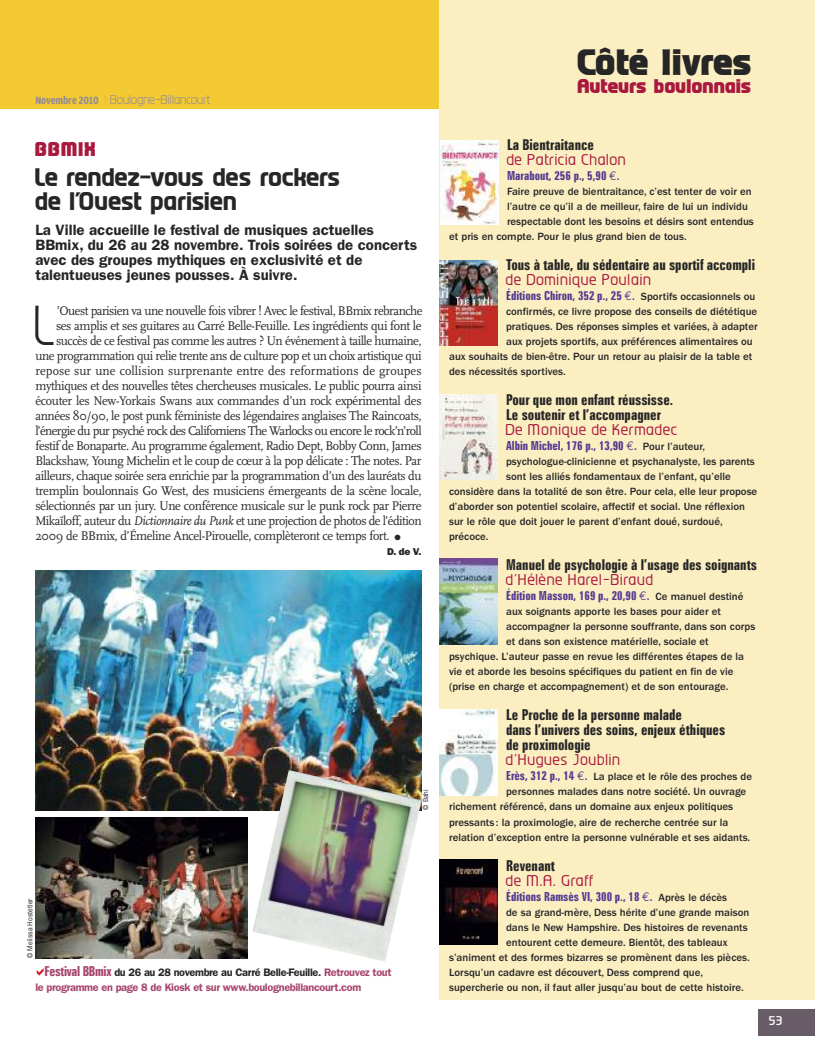
<style>
.page{position:relative;width:815px;height:1053px;background:#fff}
.page>*{position:absolute;margin:0;border:0;box-sizing:border-box;transform-origin:0 0}
.t1{font:300 49.62px "Prosper";color:#272627;scale:.95 1}
.t2{font:900 32.5px "Prosper";color:#272627}
.t3{font:700 22.5px/23.8px "Prosper";color:#272627}
.t4{font:900 17.5px "Prosper";color:#a9183e}
.t5{font:900 17.5px "Prosper";letter-spacing:.02em;color:#a9183e}
.t6{font:700 extra-condensed 15px/15px "Zurich BT";color:#272627}
.t7{font:600 15px/15px "Franklin Gothic";color:#272627}
.t8{font:13.75px "Prosper";letter-spacing:.05em;color:#a9183e}
.t9{font:13.12px "Scala";letter-spacing:-.03em;color:#272627;scale:.95 1}
.t10{font:13.12px "Scala";letter-spacing:-.05em;color:#272627;scale:.95 1}
.t11{font:13.12px "Scala";letter-spacing:.005em;color:#272627;scale:.95 1}
.t12{font:700 extra-condensed 12.5px "Zurich BT";color:#543a92}
.t13{font:300 11.25px "Prosper";letter-spacing:.015em;color:#958a95}
.t14{font:500 11.25px "Prosper";color:#fff}
.t15{font:500 10.88px "Franklin Gothic";color:#272627}
.t16{font:600 10.88px/15px "Franklin Gothic";letter-spacing:-.03em;color:#a7456c}
.t17{font:800 10px "Franklin Gothic";color:#272627}
.t18{font:7.5px "Franklin Gothic";color:#272627;scale:.9 1}
.s1{font-family:"Amplitude Cond";font-weight:700}
.s2{font-style:italic}
.s3{font-family:"Franklin Gothic";font-weight:800;font-size:16.25px}
.s4{font-family:"Zurich BT";font-weight:700;font-stretch:extra-condensed;font-size:13.75px}
.s5{color:#272627}
.s6{font-family:"Euro Mono";font-weight:400;font-stretch:normal}
.s7{font-family:"Franklin Gothic";font-weight:500;font-stretch:normal;font-size:10.88px;color:#272627}
.s8{font-family:"Zurich BT";font-weight:700;font-stretch:extra-condensed;font-size:12.5px;color:#543a92}
.s9{font-family:"Euro Mono";font-weight:400;font-size:12.5px;color:#543a92}
</style>
<div class="page">
<div style="left:758px;top:1008px;width:57px;height:27px;background:#685d67"></div>
<div style="left:0;top:0;width:815px;height:109px;background:#f3ca32"></div>
<div style="left:439px;top:0;width:376px;height:999px;background:#fbefc2"></div>
<img style="left:440px;top:140px;width:58px;height:85px">
<img style="left:439px;top:260px;width:58px;height:85px">
<img style="left:439px;top:394px;width:58px;height:86px">
<img style="left:439px;top:559px;width:58px;height:85px">
<img style="left:439px;top:709px;width:58px;height:86px">
<img style="left:439px;top:859px;width:58px;height:85px">
<svg style="left:37px;top:968px;width:7px;height:7px"></svg>
<img style="left:35px;top:817px;width:212px;height:141px">
<img style="left:35px;top:570px;width:387px;height:240px">
<img style="left:252px;top:770px;width:170px;height:191px">
<p class="t13" style="left:35px;top:95px;width:177px"><span class="s1">Novembre 2010</span> Boulogne-Billancourt</p>
<h3 class="t5" style="left:35px;top:142px;width:63px">BBMIX</h3>
<h3 class="t3" style="left:35px;top:168px;width:308px">Le rendez-vous des rockers de l’Ouest parisien</h3>
<h3 class="t7" style="left:35px;top:223px;width:383px">La Ville accueille le festival de musiques actuelles BBmix, du 26 au 28 novembre. Trois soirées de concerts avec des groupes mythiques en exclusivité et de talentueuses jeunes pousses. À suivre.</h3>
<h1 class="t1" style="left:35px;top:306px;width:22px">L</h1>
<p class="t9" style="left:57px;top:303px;width:386px">’Ouest parisien va une nouvelle fois vibrer ! Avec le festival, BBmix rebranche</p>
<p class="t9" style="left:56px;top:318px;width:386px">ses amplis et ses guitares au Carré Belle-Feuille. Les ingrédients qui font le</p>
<p class="t9" style="left:56px;top:333px;width:386px">succès de ce festival pas comme les autres ? Un événement à taille humaine,</p>
<p class="t9" style="left:35px;top:348px;width:408px">une programmation qui relie trente ans de culture pop et un choix artistique qui</p>
<p class="t11" style="left:35px;top:363px;width:408px">repose sur une collision surprenante entre des reformations de groupes</p>
<p class="t9" style="left:35px;top:378px;width:408px">mythiques et des nouvelles têtes chercheuses musicales. Le public pourra ainsi</p>
<p class="t9" style="left:35px;top:393px;width:408px">écouter les New-Yorkais Swans aux commandes d’un rock expérimental des</p>
<p class="t9" style="left:35px;top:408px;width:408px">années 80/90, le post punk féministe des légendaires anglaises The Raincoats,</p>
<p class="t10" style="left:35px;top:423px;width:408px">l’énergie du pur psyché rock des Californiens The Warlocks ou encore le rock’n’roll</p>
<p class="t9" style="left:35px;top:438px;width:408px">festif de Bonaparte. Au programme également, Radio Dept, Bobby Conn, James</p>
<p class="t9" style="left:35px;top:453px;width:408px">Blackshaw, Young Michelin et le coup de cœur à la pop délicate : The notes. Par</p>
<p class="t9" style="left:35px;top:468px;width:408px">ailleurs, chaque soirée sera enrichie par la programmation d’un des lauréats du</p>
<p class="t9" style="left:35px;top:483px;width:408px">tremplin boulonnais Go West, des musiciens émergeants de la scène locale,</p>
<p class="t9" style="left:35px;top:498px;width:408px">sélectionnés par un jury. Une conférence musicale sur le punk rock par Pierre</p>
<p class="t9" style="left:35px;top:513px;width:408px">Mikaïloff, auteur du <span class="s2">Dictionnaire du Punk</span> et une projection de photos de l’édition</p>
<p class="t9" style="left:35px;top:528px;width:388px">2009 de BBmix, d’Émeline Ancel-Pirouelle, complèteront ce temps fort. <span class="s3">•</span></p>
<p class="t17" style="left:387px;top:548px;width:36px">D. de V.</p>
<p class="t18" style="left:423px;top:809px;width:24px;rotate:-90deg">© Bahi</p>
<p class="t18" style="left:27px;top:957px;width:67px;rotate:-90deg">© Melissa Hostetler</p>
<p class="t16" style="left:35px;top:965px;width:358px;text-indent:9px"><span class="s4">Festival BBmix</span> <span class="s5">du 26 au 28 novembre au Carré Belle-Feuille.</span> Retrouvez tout le programme en page 8 de Kiosk et sur www.boulognebillancourt.com</p>
<h2 class="t2" style="left:578px;top:49px;width:179px">Côté livres</h2>
<h3 class="t4" style="left:578px;top:79px;width:177px">Auteurs boulonnais</h3>
<h3 class="t6" style="left:507px;top:139px;width:88px">La Bientraitance</h3>
<p class="t8" style="left:507px;top:154px;width:121px">de Patricia Chalon</p>
<p class="t12" style="left:507px;top:171px;width:114px">Marabout, 256 p., 5,90 <span class="s6">€</span>.</p>
<p class="t15" style="left:507px;top:188px;width:246px">Faire preuve de bientraitance, c’est tenter de voir en</p>
<p class="t15" style="left:507px;top:203px;width:242px">l’autre ce qu’il a de meilleur, faire de lui un individu</p>
<p class="t15" style="left:507px;top:218px;width:248px">respectable dont les besoins et désirs sont entendus</p>
<p class="t15" style="left:449px;top:233px;width:239px">et pris en compte. Pour le plus grand bien de tous.</p>
<h3 class="t6" style="left:506px;top:259px;width:250px">Tous à table, du sédentaire au sportif accompli</h3>
<p class="t8" style="left:506px;top:274px;width:147px">de Dominique Poulain</p>
<p class="t12" style="left:506px;top:291px;width:251px">Éditions Chiron, 352 p., 25 <span class="s6">€</span>. <span class="s7">Sportifs occasionnels ou</span></p>
<p class="t15" style="left:506px;top:308px;width:253px">confirmés, ce livre propose des conseils de diététique</p>
<p class="t15" style="left:506px;top:323px;width:253px">pratiques. Des réponses simples et variées, à adapter</p>
<p class="t15" style="left:506px;top:338px;width:248px">aux projets sportifs, aux préférences alimentaires ou</p>
<p class="t15" style="left:449px;top:353px;width:305px">aux souhaits de bien-être. Pour un retour au plaisir de la table et</p>
<p class="t15" style="left:449px;top:368px;width:118px">des nécessités sportives.</p>
<h3 class="t6" style="left:506px;top:394px;width:169px">Pour que mon enfant réussisse.<br>Le soutenir et l’accompagner</h3>
<p class="t8" style="left:506px;top:424px;width:173px">De Monique de Kermadec</p>
<p class="t12" style="left:506px;top:441px;width:200px">Albin Michel, 176 p., 13,90 <span class="s6">€</span>. <span class="s7">Pour l’auteur,</span></p>
<p class="t15" style="left:506px;top:458px;width:250px">psychologue-clinicienne et psychanalyste, les parents</p>
<p class="t15" style="left:506px;top:473px;width:226px">sont les alliés fondamentaux de l’enfant, qu’elle</p>
<p class="t15" style="left:449px;top:488px;width:310px">considère dans la totalité de son être. Pour cela, elle leur propose</p>
<p class="t15" style="left:449px;top:503px;width:297px">d’aborder son potentiel scolaire, affectif et social. Une réflexion</p>
<p class="t15" style="left:449px;top:518px;width:275px">sur le rôle que doit jouer le parent d’enfant doué, surdoué,</p>
<p class="t15" style="left:449px;top:533px;width:41px">précoce.</p>
<h3 class="t6" style="left:506px;top:559px;width:252px">Manuel de psychologie à l’usage des soignants</h3>
<p class="t8" style="left:506px;top:574px;width:149px">d’Hélène Harel-Biraud</p>
<p class="t12" style="left:506px;top:591px;width:239px">Édition Masson, 169 p., 20,90 <span class="s6">€</span>. <span class="s7">Ce manuel destiné</span></p>
<p class="t15" style="left:506px;top:608px;width:216px">aux soignants apporte les bases pour aider et</p>
<p class="t15" style="left:506px;top:623px;width:251px">accompagner la personne souffrante, dans son corps</p>
<p class="t15" style="left:506px;top:638px;width:204px">et dans son existence matérielle, sociale et</p>
<p class="t15" style="left:449px;top:653px;width:297px">psychique. L’auteur passe en revue les différentes étapes de la</p>
<p class="t15" style="left:449px;top:668px;width:286px">vie et aborde les besoins spécifiques du patient en fin de vie</p>
<p class="t15" style="left:449px;top:683px;width:281px">(prise en charge et accompagnement) et de son entourage.</p>
<h3 class="t6" style="left:506px;top:709px;width:221px">Le Proche de la personne malade<br>dans l’univers des soins, enjeux éthiques de proximologie</h3>
<p class="t8" style="left:506px;top:754px;width:116px">d’Hugues Joublin</p>
<p class="t15" style="left:506px;top:773px;width:247px"><span class="s8">Erès, 312 p., 14</span> <span class="s9">€</span><span class="s8">.</span> La place et le rôle des proches de</p>
<p class="t15" style="left:506px;top:788px;width:242px">personnes malades dans notre société. Un ouvrage</p>
<p class="t15" style="left:449px;top:803px;width:286px">richement référencé, dans un domaine aux enjeux politiques</p>
<p class="t15" style="left:449px;top:818px;width:281px">pressants : la proximologie, aire de recherche centrée sur la</p>
<p class="t15" style="left:449px;top:833px;width:303px">relation d’exception entre la personne vulnérable et ses aidants.</p>
<h3 class="t6" style="left:506px;top:859px;width:50px">Revenant</h3>
<p class="t8" style="left:506px;top:874px;width:89px">de M.A. Graff</p>
<p class="t12" style="left:506px;top:891px;width:222px">Éditions Ramsès VI, 300 p., 18 <span class="s6">€</span>. <span class="s7">Après le décès</span></p>
<p class="t15" style="left:506px;top:908px;width:245px">de sa grand-mère, Dess hérite d’une grande maison</p>
<p class="t15" style="left:506px;top:923px;width:243px">dans le New Hampshire. Des histoires de revenants</p>
<p class="t15" style="left:506px;top:938px;width:223px">entourent cette demeure. Bientôt, des tableaux</p>
<p class="t15" style="left:449px;top:953px;width:302px">s’animent et des formes bizarres se promènent dans les pièces.</p>
<p class="t15" style="left:449px;top:968px;width:255px">Lorsqu’un cadavre est découvert, Dess comprend que,</p>
<p class="t15" style="left:449px;top:983px;width:296px">supercherie ou non, il faut aller jusqu’au bout de cette histoire.</p>
<p class="t14" style="left:769px;top:1016px;width:15px">53</p>
</div>
